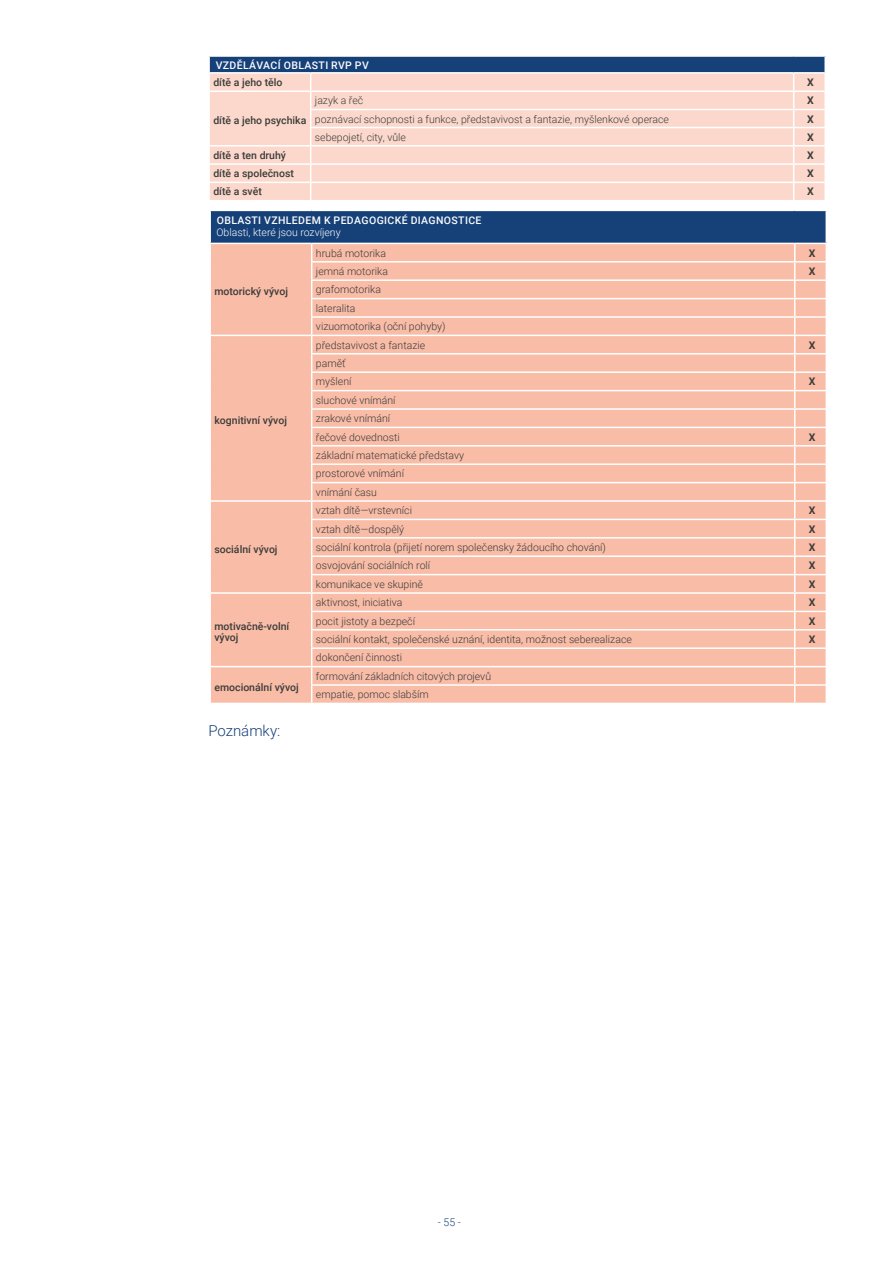
<style>
.page{position:relative;width:893px;height:1263px;background:#fff}
.page>*{position:absolute;margin:0;border:0;box-sizing:border-box;transform-origin:0 0}
.t1{font:300 15px "Roboto";color:#164078}
.t2{font:300 10.5px/18.5px "Roboto";color:#3c3c3b}
.t3{font:500 10.5px/11.2px "Roboto";color:#3c3c3b}
.t4{font:500 10.5px "Roboto";letter-spacing:.035em;color:#fbfcfe}
.t5{font:300 10.5px "Roboto";color:#fbfcfe}
.t6{font:700 10.5px "Roboto";color:#3c3c3b}
.t7{font:300 10.5px "Roboto";color:#164078}
</style>
<div class="page">
<div style="left:209px;top:56px;width:616px;height:17px;background:#164078"></div>
<div style="left:210px;top:74px;width:614px;height:126px;background:#fbd8cb"></div>
<hr style="left:208px;top:55px;width:103px;height:2px;background:#fff">
<hr style="left:311px;top:55px;width:483px;height:2px;background:#fff">
<hr style="left:794px;top:55px;width:32px;height:2px;background:#fff">
<hr style="left:208px;top:72px;width:103px;height:2px;background:#fff">
<hr style="left:311px;top:72px;width:483px;height:2px;background:#fff">
<hr style="left:794px;top:72px;width:32px;height:2px;background:#fff">
<hr style="left:208px;top:90px;width:103px;height:2px;background:#fff">
<hr style="left:311px;top:90px;width:483px;height:2px;background:#fff">
<hr style="left:794px;top:90px;width:32px;height:2px;background:#fff">
<hr style="left:310px;top:109px;width:484px;height:1px;background:#fff">
<hr style="left:794px;top:109px;width:32px;height:1px;background:#fff">
<hr style="left:310px;top:127px;width:484px;height:1px;background:#fff">
<hr style="left:794px;top:127px;width:32px;height:1px;background:#fff">
<hr style="left:208px;top:145px;width:103px;height:2px;background:#fff">
<hr style="left:311px;top:145px;width:483px;height:2px;background:#fff">
<hr style="left:794px;top:145px;width:32px;height:2px;background:#fff">
<hr style="left:208px;top:163px;width:103px;height:2px;background:#fff">
<hr style="left:311px;top:163px;width:483px;height:2px;background:#fff">
<hr style="left:794px;top:163px;width:32px;height:2px;background:#fff">
<hr style="left:208px;top:182px;width:103px;height:1px;background:#fff">
<svg style="left:209px;top:57px;width:1px;height:125px"></svg>
<hr style="left:311px;top:182px;width:483px;height:1px;background:#fff">
<svg style="left:310px;top:74px;width:1px;height:126px"></svg>
<hr style="left:794px;top:182px;width:32px;height:1px;background:#fff">
<svg style="left:793px;top:74px;width:1px;height:126px"></svg>
<svg style="left:824px;top:57px;width:2px;height:143px"></svg>
<div style="left:210px;top:210px;width:616px;height:33px;background:#164078"></div>
<div style="left:211px;top:244px;width:615px;height:459px;background:#f8bca7"></div>
<hr style="left:209px;top:210px;width:103px;height:1px;background:#fff">
<hr style="left:209px;top:211px;width:2px;height:32px;background:#fff">
<hr style="left:312px;top:210px;width:483px;height:1px;background:#fff">
<hr style="left:795px;top:210px;width:32px;height:1px;background:#fff">
<hr style="left:311px;top:261px;width:484px;height:2px;background:#fff">
<hr style="left:795px;top:261px;width:32px;height:2px;background:#fff">
<hr style="left:311px;top:279px;width:484px;height:2px;background:#fff">
<hr style="left:795px;top:279px;width:32px;height:2px;background:#fff">
<hr style="left:311px;top:298px;width:484px;height:1px;background:#fff">
<hr style="left:795px;top:298px;width:32px;height:1px;background:#fff">
<hr style="left:311px;top:316px;width:484px;height:2px;background:#fff">
<hr style="left:795px;top:316px;width:32px;height:2px;background:#fff">
<hr style="left:209px;top:335px;width:103px;height:1px;background:#fff">
<hr style="left:312px;top:335px;width:483px;height:1px;background:#fff">
<hr style="left:795px;top:335px;width:32px;height:1px;background:#fff">
<hr style="left:311px;top:353px;width:484px;height:2px;background:#fff">
<hr style="left:795px;top:353px;width:32px;height:2px;background:#fff">
<hr style="left:311px;top:371px;width:484px;height:2px;background:#fff">
<hr style="left:795px;top:371px;width:32px;height:2px;background:#fff">
<hr style="left:311px;top:390px;width:484px;height:1px;background:#fff">
<hr style="left:795px;top:390px;width:32px;height:1px;background:#fff">
<hr style="left:311px;top:408px;width:484px;height:2px;background:#fff">
<hr style="left:795px;top:408px;width:32px;height:2px;background:#fff">
<hr style="left:311px;top:427px;width:484px;height:1px;background:#fff">
<hr style="left:795px;top:427px;width:32px;height:1px;background:#fff">
<hr style="left:311px;top:445px;width:484px;height:2px;background:#fff">
<hr style="left:795px;top:445px;width:32px;height:2px;background:#fff">
<hr style="left:311px;top:463px;width:484px;height:2px;background:#fff">
<hr style="left:795px;top:463px;width:32px;height:2px;background:#fff">
<hr style="left:311px;top:482px;width:484px;height:1px;background:#fff">
<hr style="left:795px;top:482px;width:32px;height:1px;background:#fff">
<hr style="left:209px;top:500px;width:103px;height:2px;background:#fff">
<hr style="left:312px;top:500px;width:483px;height:2px;background:#fff">
<hr style="left:795px;top:500px;width:32px;height:2px;background:#fff">
<hr style="left:311px;top:519px;width:484px;height:1px;background:#fff">
<hr style="left:795px;top:519px;width:32px;height:1px;background:#fff">
<hr style="left:311px;top:537px;width:484px;height:1px;background:#fff">
<hr style="left:795px;top:537px;width:32px;height:1px;background:#fff">
<hr style="left:311px;top:555px;width:484px;height:2px;background:#fff">
<hr style="left:795px;top:555px;width:32px;height:2px;background:#fff">
<hr style="left:311px;top:574px;width:484px;height:1px;background:#fff">
<hr style="left:795px;top:574px;width:32px;height:1px;background:#fff">
<hr style="left:209px;top:592px;width:103px;height:2px;background:#fff">
<hr style="left:312px;top:592px;width:483px;height:2px;background:#fff">
<hr style="left:795px;top:592px;width:32px;height:2px;background:#fff">
<hr style="left:311px;top:611px;width:484px;height:1px;background:#fff">
<hr style="left:795px;top:611px;width:32px;height:1px;background:#fff">
<hr style="left:311px;top:629px;width:484px;height:1px;background:#fff">
<hr style="left:795px;top:629px;width:32px;height:1px;background:#fff">
<hr style="left:311px;top:647px;width:484px;height:2px;background:#fff">
<hr style="left:795px;top:647px;width:32px;height:2px;background:#fff">
<hr style="left:209px;top:666px;width:103px;height:1px;background:#fff">
<hr style="left:312px;top:666px;width:483px;height:1px;background:#fff">
<hr style="left:795px;top:666px;width:32px;height:1px;background:#fff">
<svg style="left:210px;top:244px;width:1px;height:459px"></svg>
<hr style="left:311px;top:684px;width:484px;height:2px;background:#fff">
<svg style="left:311px;top:244px;width:1px;height:459px"></svg>
<hr style="left:795px;top:684px;width:32px;height:2px;background:#fff">
<svg style="left:794px;top:244px;width:1px;height:459px"></svg>
<p class="t4" style="left:216px;top:58px;width:155px">VZDĚLÁVACÍ OBLASTI RVP PV</p>
<p class="t3" style="left:213px;top:76px;width:71px">dítě a jeho tělo</p>
<p class="t6" style="left:807px;top:75px;width:8px">X</p>
<p class="t3" style="left:213px;top:114px;width:95px">dítě a jeho psychika</p>
<p class="t2" style="left:315px;top:91px;width:50px">jazyk a řeč</p>
<p class="t6" style="left:807px;top:93px;width:8px">X</p>
<p class="t2" style="left:315px;top:109px;width:355px">poznávací schopnosti a funkce, představivost a fantazie, myšlenkové operace</p>
<p class="t6" style="left:807px;top:112px;width:8px">X</p>
<p class="t2" style="left:315px;top:127px;width:93px">sebepojetí, city, vůle</p>
<p class="t6" style="left:807px;top:130px;width:8px">X</p>
<p class="t3" style="left:213px;top:149px;width:74px">dítě a ten druhý</p>
<p class="t6" style="left:807px;top:148px;width:8px">X</p>
<p class="t3" style="left:213px;top:167px;width:82px">dítě a společnost</p>
<p class="t6" style="left:807px;top:166px;width:8px">X</p>
<p class="t3" style="left:213px;top:186px;width:50px">dítě a svět</p>
<p class="t6" style="left:807px;top:184px;width:8px">X</p>
<p class="t4" style="left:217px;top:212px;width:266px">OBLASTI VZHLEDEM K PEDAGOGICKÉ DIAGNOSTICE</p>
<p class="t5" style="left:217px;top:225px;width:126px">Oblasti, které jsou rozvíjeny</p>
<p class="t3" style="left:214px;top:285px;width:75px">motorický vývoj</p>
<p class="t3" style="left:214px;top:414px;width:74px">kognitivní vývoj</p>
<p class="t3" style="left:214px;top:543px;width:65px">sociální vývoj</p>
<p class="t3" style="left:214px;top:620px;width:76px">motivačně-volní vývoj</p>
<p class="t2" style="left:316px;top:243px;width:72px">hrubá motorika</p>
<p class="t6" style="left:809px;top:245px;width:8px">X</p>
<p class="t2" style="left:316px;top:262px;width:74px">jemná motorika</p>
<p class="t6" style="left:809px;top:264px;width:8px">X</p>
<p class="t2" style="left:316px;top:280px;width:131px">grafomotorika<br>lateralita<br>vizuomotorika (oční pohyby)</p>
<p class="t2" style="left:316px;top:335px;width:111px">představivost a fantazie</p>
<p class="t6" style="left:809px;top:337px;width:8px">X</p>
<p class="t2" style="left:316px;top:354px;width:37px">paměť myšlení</p>
<p class="t6" style="left:809px;top:374px;width:8px">X</p>
<p class="t2" style="left:316px;top:390px;width:85px">sluchové vnímání zrakové vnímání řečové dovednosti</p>
<p class="t2" style="left:316px;top:446px;width:150px">základní matematické představy prostorové vnímání<br>vnímání času</p>
<p class="t6" style="left:809px;top:429px;width:8px">X</p>
<p class="t2" style="left:316px;top:501px;width:98px">vztah dítě—vrstevníci</p>
<p class="t6" style="left:809px;top:503px;width:8px">X</p>
<p class="t2" style="left:316px;top:519px;width:90px">vztah dítě—dospělý</p>
<p class="t6" style="left:809px;top:521px;width:8px">X</p>
<p class="t2" style="left:316px;top:538px;width:291px">sociální kontrola (přijetí norem společensky žádoucího chování)</p>
<p class="t6" style="left:809px;top:540px;width:8px">X</p>
<p class="t2" style="left:316px;top:556px;width:116px">osvojování sociálních rolí</p>
<p class="t6" style="left:809px;top:558px;width:8px">X</p>
<p class="t2" style="left:316px;top:574px;width:108px">komunikace ve skupině</p>
<p class="t6" style="left:809px;top:577px;width:8px">X</p>
<p class="t2" style="left:316px;top:593px;width:88px">aktivnost, iniciativa</p>
<p class="t6" style="left:809px;top:595px;width:8px">X</p>
<p class="t2" style="left:316px;top:611px;width:101px">pocit jistoty a bezpečí</p>
<p class="t6" style="left:809px;top:613px;width:8px">X</p>
<p class="t2" style="left:316px;top:630px;width:317px">sociální kontakt, společenské uznání, identita, možnost seberealizace</p>
<p class="t6" style="left:809px;top:632px;width:8px">X</p>
<p class="t2" style="left:316px;top:648px;width:88px">dokončení činnosti</p>
<p class="t3" style="left:214px;top:681px;width:86px">emocionální vývoj</p>
<p class="t2" style="left:316px;top:666px;width:177px">formování základních citových projevů empatie, pomoc slabším</p>
<h1 class="t1" style="left:208px;top:720px;width:73px">Poznámky:</h1>
<p class="t7" style="left:438px;top:1215px;width:24px">- 55 -</p>
</div>
